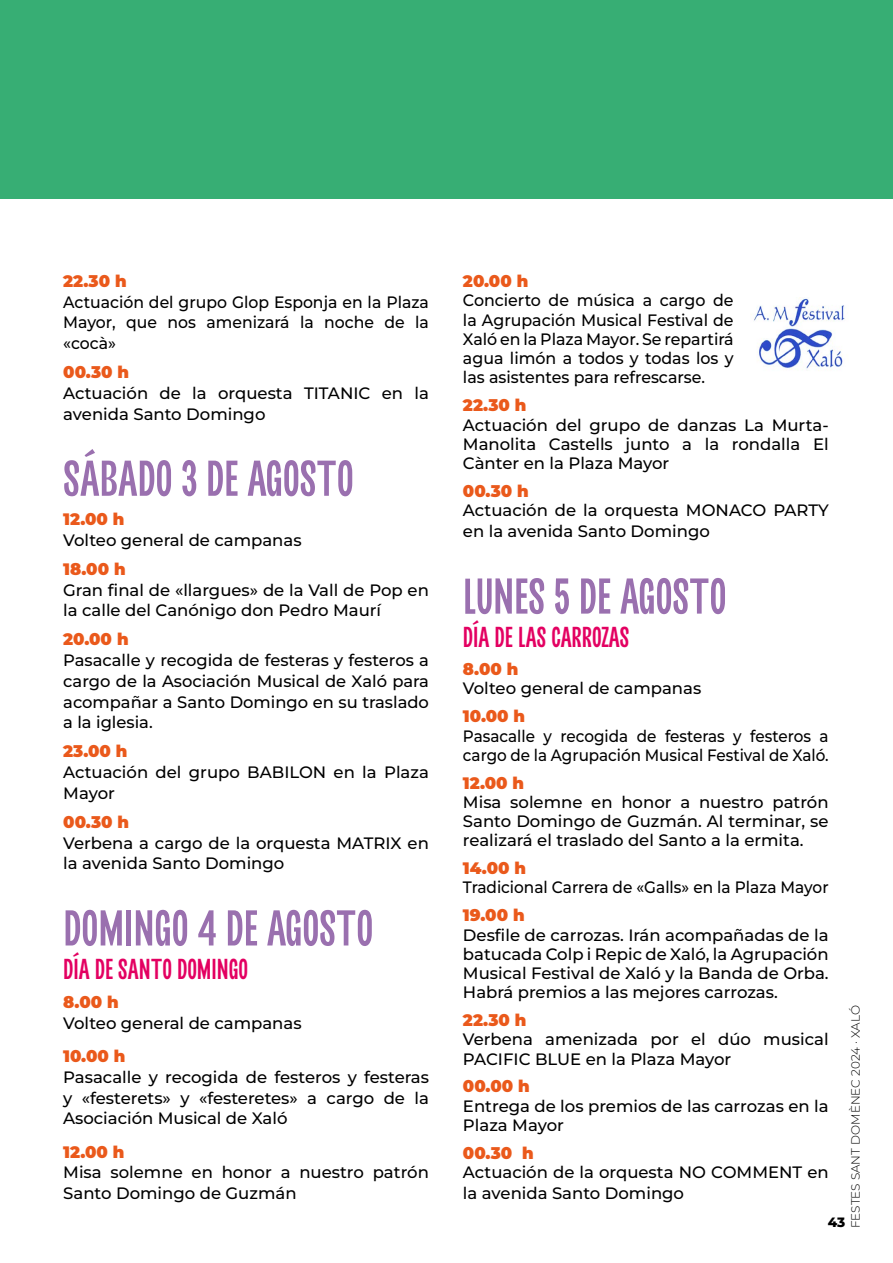
<style>
.page{position:relative;width:893px;height:1263px;background:#fff}
.page>*{position:absolute;margin:0;border:0;box-sizing:border-box;transform-origin:0 0}
.t1{font:condensed 55.5px "Barosans";color:#9a70af}
.t2{font:condensed 31.5px "Barosans";color:#e30061}
.t3{font:100 16.5px/20.7px "Montserrat";color:#000}
.t4{font:100 16.5px/19.2px "Montserrat";color:#000;text-align:justify;scale:.96 1}
.t5{font:900 16.5px "Montserrat";color:#ea591b}
.t6{font:100 16.5px/19.2px "Montserrat";color:#000;scale:.92 1}
.t7{font:100 16.5px/20.7px "Montserrat";color:#000;text-align:justify;scale:.95 1}
.t8{font:100 16.5px "Montserrat";color:#000;scale:.93 1}
.t9{font:100 13.5px "Montserrat";color:#000}
.t10{font:300 12px "Montserrat";color:#000}
</style>
<div class="page">
<div style="left:0;top:0;width:893px;height:199px;background:#37ae74"></div>
<img style="left:751px;top:298px;width:94px;height:73px">
<p class="t5" style="left:63px;top:269px;width:65px">22.30 h</p>
<p class="t7" style="left:63px;top:291px;width:386px">Actuación del grupo Glop Esponja en la Plaza Mayor, que nos amenizará la noche de la «cocà»</p>
<p class="t5" style="left:63px;top:360px;width:67px">00.30 h</p>
<p class="t3" style="left:63px;top:382px;width:367px">Actuación de la orquesta TITANIC en la avenida Santo Domingo</p>
<h1 class="t1" style="left:63px;top:447px;width:292px">SÁBADO 3 DE AGOSTO</h1>
<p class="t5" style="left:63px;top:507px;width:63px">12.00 h</p>
<p class="t3" style="left:63px;top:529px;width:240px">Volteo general de campanas</p>
<p class="t5" style="left:63px;top:557px;width:64px">18.00 h</p>
<p class="t3" style="left:63px;top:579px;width:367px">Gran final de «llargues» de la Vall de Pop en la calle del Canónigo don Pedro Maurí</p>
<p class="t5" style="left:63px;top:627px;width:67px">20.00 h</p>
<p class="t3" style="left:63px;top:649px;width:367px;text-align:justify">Pasacalle y recogida de festeras y festeros a cargo de la Asociación Musical de Xaló para acompañar a Santo Domingo en su traslado a la iglesia.</p>
<p class="t5" style="left:63px;top:739px;width:66px">23.00 h</p>
<p class="t3" style="left:63px;top:761px;width:367px">Actuación del grupo BABILON en la Plaza<br>Mayor</p>
<p class="t5" style="left:63px;top:810px;width:67px">00.30 h</p>
<p class="t3" style="left:63px;top:832px;width:367px">Verbena a cargo de la orquesta MATRIX en la avenida Santo Domingo</p>
<h1 class="t1" style="left:63px;top:897px;width:312px">DOMINGO 4 DE AGOSTO</h1>
<h2 class="t2" style="left:63px;top:951px;width:186px">DÍA DE SANTO DOMINGO</h2>
<p class="t5" style="left:63px;top:990px;width:57px">8.00 h</p>
<p class="t3" style="left:63px;top:1012px;width:240px">Volteo general de campanas</p>
<p class="t5" style="left:63px;top:1044px;width:64px">10.00 h</p>
<p class="t3" style="left:63px;top:1066px;width:367px;text-align:justify">Pasacalle y recogida de festeros y festeras y «festerets» y «festeretes» a cargo de la Asociación Musical de Xaló</p>
<p class="t5" style="left:63px;top:1139px;width:63px">12.00 h</p>
<p class="t3" style="left:63px;top:1162px;width:367px">Misa solemne en honor a nuestro patrón<br>Santo Domingo de Guzmán</p>
<p class="t5" style="left:463px;top:269px;width:67px">20.00 h</p>
<p class="t4" style="left:463px;top:290px;width:283px">Concierto de música a cargo de la Agrupación Musical Festival de Xaló en la Plaza Mayor. Se repartirá agua limón a todos y todas los y las asistentes para refrescarse.</p>
<p class="t5" style="left:463px;top:393px;width:65px">22.30 h</p>
<p class="t3" style="left:463px;top:415px;width:367px;line-height:19.2px;text-align:justify">Actuación del grupo de danzas La Murta-Manolita Castells junto a la rondalla El Cànter en la Plaza Mayor</p>
<p class="t5" style="left:463px;top:479px;width:67px">00.30 h</p>
<p class="t3" style="left:463px;top:499px;width:367px">Actuación de la orquesta MONACO PARTY en la avenida Santo Domingo</p>
<h1 class="t1" style="left:463px;top:565px;width:265px">LUNES 5 DE AGOSTO</h1>
<h2 class="t2" style="left:463px;top:620px;width:168px">DÍA DE LAS CARROZAS</h2>
<p class="t5" style="left:463px;top:657px;width:57px">8.00 h</p>
<p class="t3" style="left:463px;top:678px;width:240px">Volteo general de campanas</p>
<p class="t5" style="left:463px;top:704px;width:64px">10.00 h</p>
<p class="t6" style="left:463px;top:726px;width:399px">Pasacalle y recogida de festeras y festeros a cargo de la Agrupación Musical Festival de Xaló.</p>
<p class="t5" style="left:463px;top:770px;width:63px">12.00 h</p>
<p class="t3" style="left:463px;top:792px;width:367px;line-height:19.2px;text-align:justify">Misa solemne en honor a nuestro patrón Santo Domingo de Guzmán. Al terminar, se realizará el traslado del Santo a la ermita.</p>
<p class="t5" style="left:463px;top:856px;width:65px">14.00 h</p>
<p class="t8" style="left:463px;top:877px;width:395px">Tradicional Carrera de «Galls» en la Plaza Mayor</p>
<p class="t5" style="left:463px;top:903px;width:63px">19.00 h</p>
<p class="t3" style="left:463px;top:925px;width:367px;line-height:19.2px;text-align:justify">Desfile de carrozas. Irán acompañadas de la batucada Colp i Repic de Xaló, la Agrupación Musical Festival de Xaló y la Banda de Orba.<br>Habrá premios a las mejores carrozas.</p>
<p class="t5" style="left:463px;top:1008px;width:65px">22.30 h</p>
<p class="t3" style="left:463px;top:1029px;width:367px;line-height:19.2px">Verbena amenizada por el dúo musical<br>PACIFIC BLUE en la Plaza Mayor</p>
<p class="t5" style="left:463px;top:1074px;width:68px">00.00 h</p>
<p class="t3" style="left:463px;top:1096px;width:367px;line-height:19.2px">Entrega de los premios de las carrozas en la<br>Plaza Mayor</p>
<p class="t5" style="left:463px;top:1140px;width:72px">00.30 h</p>
<p class="t3" style="left:463px;top:1161px;width:367px">Actuación de la orquesta NO COMMENT en la avenida Santo Domingo</p>
<p class="t10" style="left:847px;top:1228px;width:224px;rotate:-90deg">FESTES SANT DOMÈNEC 2024 · XALÓ</p>
<p class="t9" style="left:828px;top:1213px;width:19px">43</p>
</div>
